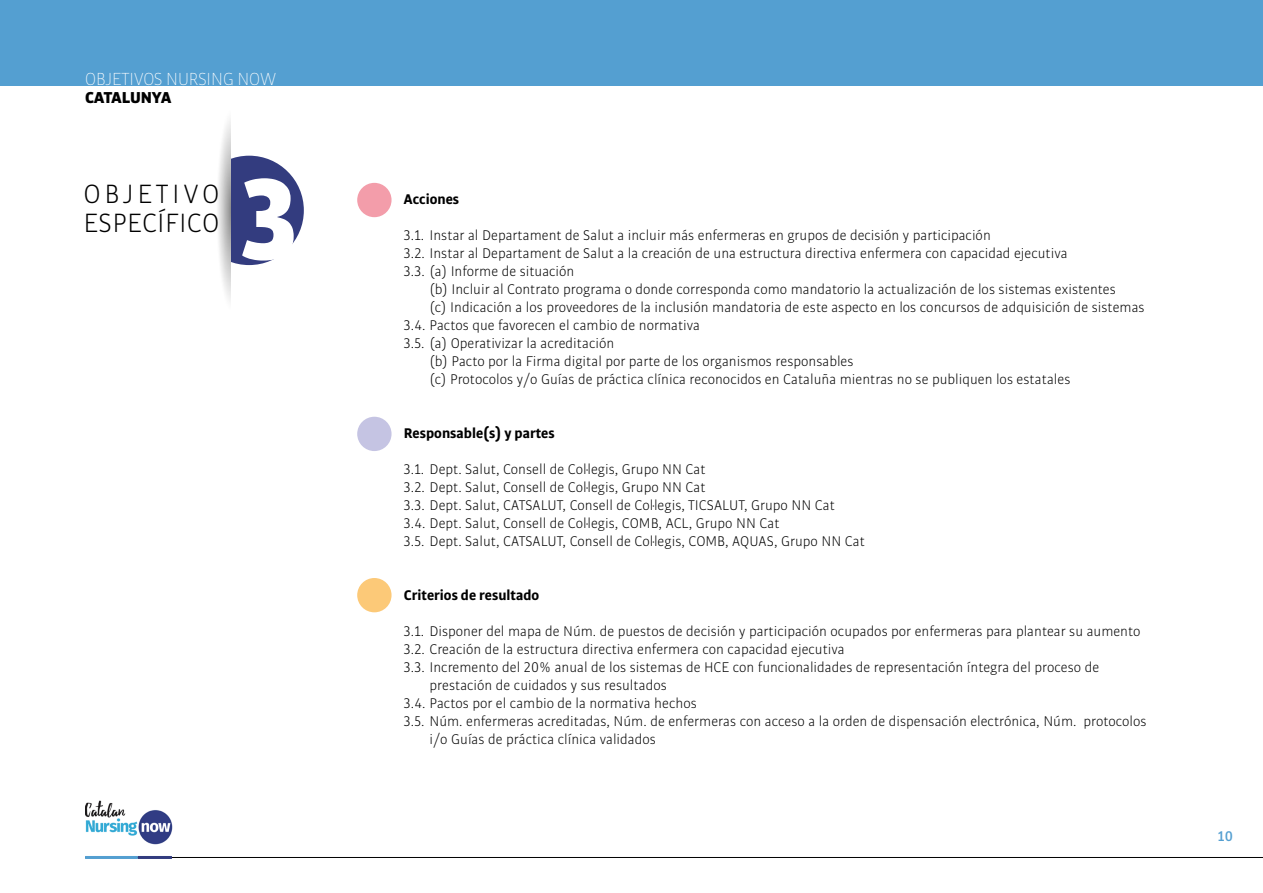
<style>
.page{position:relative;width:1263px;height:893px;background:#fff}
.page>*{position:absolute;margin:0;border:0;box-sizing:border-box;transform-origin:0 0}
.t1{font:900 123px "Bulo";color:#fff}
.t2{font:300 28.35px/29.5px "Bulo";letter-spacing:.015em;color:#000}
.t3{font:100 18.75px "Bulo";color:#fff}
.t4{font:900 16.95px "Bulo";color:#000}
.t5{font:300 15px/18px "Bulo";color:#000}
.t6{font:700 15px "Bulo";color:#000}
.t7{font:500 15px "Bulo";color:#549fd1}
</style>
<div class="page">
<img style="left:218px;top:120px;width:13px;height:180px">
<svg style="left:231px;top:156px;width:73px;height:109px"></svg>
<img style="left:85px;top:800px;width:88px;height:44px">
<hr style="left:85px;top:857px;width:1178px;height:1px;background:#000">
<hr style="left:85px;top:856px;width:53px;height:3px;background:#549fd1">
<hr style="left:138px;top:856px;width:34px;height:3px;background:#333c7f">
<div style="left:0;top:0;width:1263px;height:85px;background:#549fd1"></div>
<div style="left:357px;top:578px;width:34px;height:34px;background:#fcc978;border-radius:50%"></div>
<div style="left:357px;top:417px;width:34px;height:34px;background:#c5c4e3;border-radius:50%"></div>
<div style="left:357px;top:183px;width:34px;height:34px;background:#f39daa;border-radius:50%"></div>
<p class="t3" style="left:85px;top:68px;width:193px">OBJETIVOS NURSING NOW</p>
<p class="t4" style="left:85px;top:86px;width:88px">CATALUNYA</p>
<h1 class="t1" style="left:239px;top:136px;width:61px">3</h1>
<h2 class="t2" style="left:83px;top:178px;width:138px">OBJETIVO<br>ESPECÍFICO</h2>
<p class="t6" style="left:404px;top:190px;width:57px">Acciones</p>
<p class="t5" style="left:404px;top:226px;width:665px">3.1. Instar al Departament de Salut a incluir más enfermeras en grupos de decisión y participación<br>3.2. Instar al Departament de Salut a la creación de una estructura directiva enfermera con capacidad ejecutiva<br>3.3. (a) Informe de situación</p>
<p class="t5" style="left:429px;top:280px;width:688px">(b) Incluir al Contrato programa o donde corresponda como mandatorio la actualización de los sistemas existentes</p>
<p class="t5" style="left:429px;top:298px;width:717px">(c) Indicación a los proveedores de la inclusión mandatoria de este aspecto en los concursos de adquisición de sistemas</p>
<p class="t5" style="left:404px;top:316px;width:298px">3.4. Pactos que favorecen el cambio de normativa</p>
<p class="t5" style="left:404px;top:334px;width:212px">3.5. (a) Operativizar la acreditación</p>
<p class="t5" style="left:429px;top:352px;width:426px">(b) Pacto por la Firma digital por parte de los organismos responsables</p>
<p class="t5" style="left:429px;top:370px;width:642px">(c) Protocolos y/o Guías de práctica clínica reconocidos en Cataluña mientras no se publiquen los estatales</p>
<p class="t6" style="left:404px;top:424px;width:152px">Responsable(s) y partes</p>
<p class="t5" style="left:404px;top:460px;width:462px">3.1. Dept. Salut, Consell de Col·legis, Grupo NN Cat<br>3.2. Dept. Salut, Consell de Col·legis, Grupo NN Cat<br>3.3. Dept. Salut, CATSALUT, Consell de Col·legis, TICSALUT, Grupo NN Cat<br>3.4. Dept. Salut, Consell de Col·legis, COMB, ACL, Grupo NN Cat<br>3.5. Dept. Salut, CATSALUT, Consell de Col·legis, COMB, AQUAS, Grupo NN Cat</p>
<p class="t6" style="left:404px;top:586px;width:137px">Criterios de resultado</p>
<p class="t5" style="left:404px;top:622px;width:738px">3.1. Disponer del mapa de Núm. de puestos de decisión y participación ocupados por enfermeras para plantear su aumento</p>
<p class="t5" style="left:404px;top:640px;width:442px">3.2. Creación de la estructura directiva enfermera con capacidad ejecutiva</p>
<p class="t5" style="left:404px;top:658px;width:697px">3.3. Incremento del 20% anual de los sistemas de HCE con funcionalidades de representación íntegra del proceso de</p>
<p class="t5" style="left:429px;top:676px;width:239px">prestación de cuidados y sus resultados</p>
<p class="t5" style="left:404px;top:694px;width:294px">3.4. Pactos por el cambio de la normativa hechos</p>
<p class="t5" style="left:404px;top:712px;width:744px">3.5. Núm. enfermeras acreditadas, Núm. de enfermeras con acceso a la orden de dispensación electrónica, Núm. protocolos</p>
<p class="t5" style="left:429px;top:730px;width:228px">i/o Guías de práctica clínica validados</p>
<p class="t7" style="left:1218px;top:827px;width:17px">10</p>
</div>
